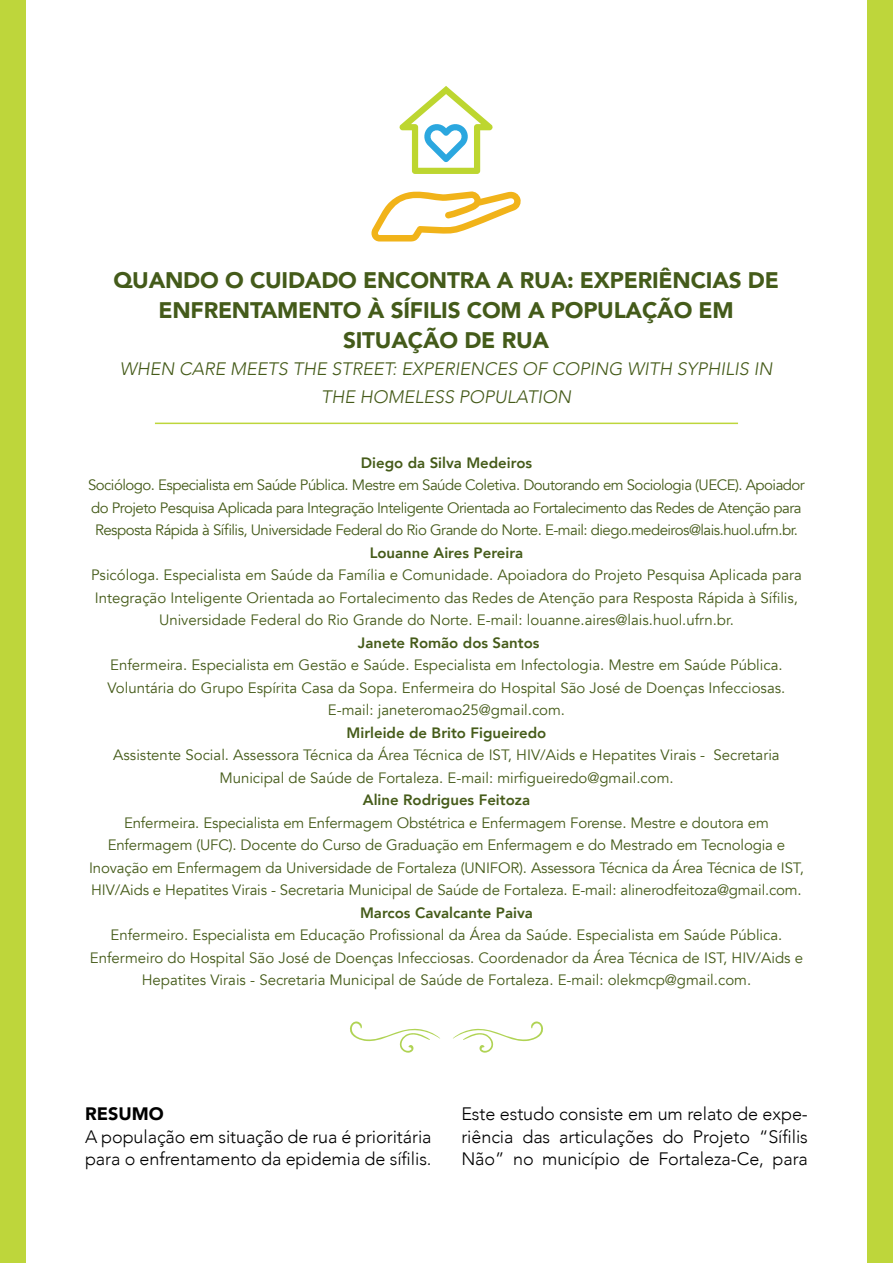
<style>
.page{position:relative;width:893px;height:1263px;background:#fff}
.page>*{position:absolute;margin:0;border:0;box-sizing:border-box;transform-origin:0 0}
.Título{font:900 22.5px/30px "Avenir";letter-spacing:-.01em;color:#445b1a;text-align:center}
.Parágrafo_inicial{font:300 18px/22.5px "Avenir";letter-spacing:-.005em;color:#000}
.Subtítulo{font:italic 300 18px/27.6px "Avenir";color:#455b19;text-align:center}
.Título_-_Resumo{font:900 18px "Avenir";color:#000}
.Corpotxt_autor{font:15px/22.5px "Avenir";color:#455b19;text-align:center}
.Corpotxt_autor-2{font:15px/22.5px "Avenir";letter-spacing:-.035em;color:#455b19}
.Nome_autor{font:800 15px "Avenir";color:#455b19}
</style>
<div class="page">
<div style="left:0;top:0;width:26px;height:1263px;background:#bed63b"></div>
<div style="left:867px;top:0;width:26px;height:1263px;background:#bed63b"></div>
<svg style="left:453px;top:1021px;width:90px;height:32px"></svg>
<svg style="left:350px;top:1021px;width:90px;height:32px"></svg>
<hr style="left:155px;top:423px;width:583px;height:1px;background:#bed63b">
<svg style="left:371px;top:191px;width:150px;height:51px"></svg>
<svg style="left:399px;top:86px;width:94px;height:88px"></svg>
<p class="Título" style="left:113px;top:264px;width:667px">QUANDO O CUIDADO ENCONTRA A RUA: EXPERIÊNCIAS DE<br>ENFRENTAMENTO À SÍFILIS COM A POPULAÇÃO EM<br>SITUAÇÃO DE RUA</p>
<p class="Subtítulo" style="left:120px;top:355px;width:654px">WHEN CARE MEETS THE STREET: EXPERIENCES OF COPING WITH SYPHILIS IN<br>THE HOMELESS POPULATION</p>
<p class="Nome_autor" style="left:361px;top:451px;width:173px">Diego da Silva Medeiros</p>
<p class="Corpotxt_autor-2" style="left:88px;top:474px;width:718px">Sociólogo. Especialista em Saúde Pública. Mestre em Saúde Coletiva. Doutorando em Sociologia (UECE). Apoiador do Projeto Pesquisa Aplicada para Integração Inteligente Orientada ao Fortalecimento das Redes de Atenção para<br>Resposta Rápida à Sífilis, Universidade Federal do Rio Grande do Norte. E-mail: diego.medeiros@lais.huol.ufrn.br.</p>
<p class="Nome_autor" style="left:370px;top:541px;width:155px">Louanne Aires Pereira</p>
<p class="Corpotxt_autor" style="left:91px;top:564px;width:712px">Psicóloga. Especialista em Saúde da Família e Comunidade. Apoiadora do Projeto Pesquisa Aplicada para<br>Integração Inteligente Orientada ao Fortalecimento das Redes de Atenção para Resposta Rápida à Sífilis,<br>Universidade Federal do Rio Grande do Norte. E-mail: louanne.aires@lais.huol.ufrn.br.</p>
<p class="Nome_autor" style="left:358px;top:631px;width:183px">Janete Romão dos Santos</p>
<p class="Corpotxt_autor" style="left:108px;top:654px;width:679px">Enfermeira. Especialista em Gestão e Saúde. Especialista em Infectologia. Mestre em Saúde Pública.<br>Voluntária do Grupo Espírita Casa da Sopa. Enfermeira do Hospital São José de Doenças Infecciosas.<br>E-mail: janeteromao25@gmail.com.</p>
<p class="Nome_autor" style="left:347px;top:721px;width:201px">Mirleide de Brito Figueiredo</p>
<p class="Corpotxt_autor" style="left:113px;top:744px;width:668px">Assistente Social. Assessora Técnica da Área Técnica de IST, HIV/Aids e Hepatites Virais - Secretaria<br>Municipal de Saúde de Fortaleza. E-mail: mirfigueiredo@gmail.com.</p>
<p class="Nome_autor" style="left:363px;top:788px;width:169px">Aline Rodrigues Feitoza</p>
<p class="Corpotxt_autor" style="left:89px;top:811px;width:716px">Enfermeira. Especialista em Enfermagem Obstétrica e Enfermagem Forense. Mestre e doutora em Enfermagem (UFC). Docente do Curso de Graduação em Enfermagem e do Mestrado em Tecnologia e Inovação em Enfermagem da Universidade de Fortaleza (UNIFOR). Assessora Técnica da Área Técnica de IST, HIV/Aids e Hepatites Virais - Secretaria Municipal de Saúde de Fortaleza. E-mail: alinerodfeitoza@gmail.com.</p>
<p class="Nome_autor" style="left:360px;top:901px;width:174px">Marcos Cavalcante Paiva</p>
<p class="Corpotxt_autor" style="left:90px;top:924px;width:715px">Enfermeiro. Especialista em Educação Profissional da Área da Saúde. Especialista em Saúde Pública.<br>Enfermeiro do Hospital São José de Doenças Infecciosas. Coordenador da Área Técnica de IST, HIV/Aids e<br>Hepatites Virais - Secretaria Municipal de Saúde de Fortaleza. E-mail: olekmcp@gmail.com.</p>
<p class="Título_-_Resumo" style="left:85px;top:1098px;width:80px">RESUMO</p>
<p class="Parágrafo_inicial" style="left:85px;top:1125px;width:348px">A população em situação de rua é prioritária para o enfrentamento da epidemia de sífilis.</p>
<p class="Parágrafo_inicial" style="left:461px;top:1103px;width:348px;text-align:justify">Este estudo consiste em um relato de expe&shy;riência das articulações do Projeto “Sífilis Não” no município de Fortaleza-Ce, para</p>
</div>
